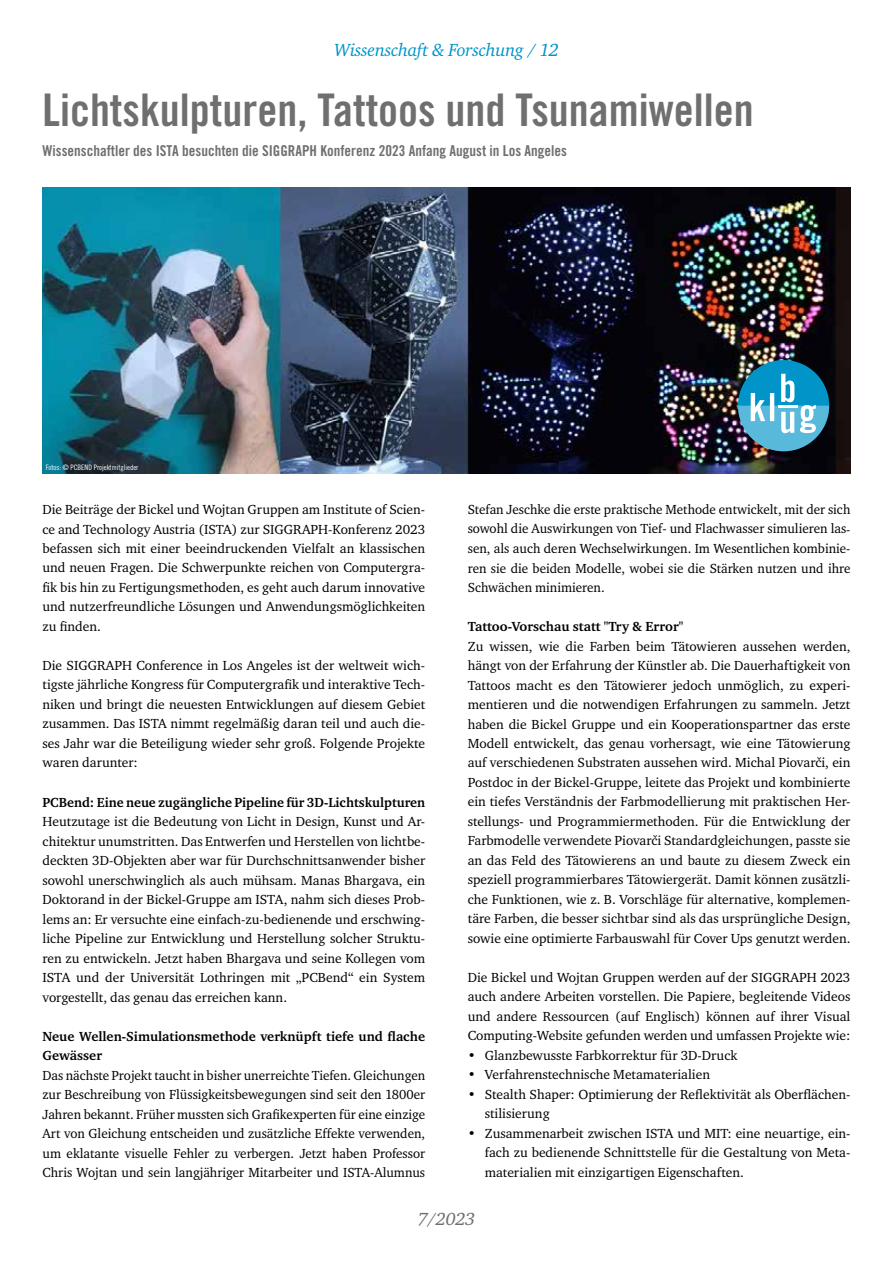
<style>
.page{position:relative;width:893px;height:1263px;background:#fff}
.page>*{position:absolute;margin:0;border:0;box-sizing:border-box;transform-origin:0 0}
.t1{font:45px "Trade Gothic LT Std Bd Cn 20";color:#706f6f}
.t2{font:italic 18px "Charter ITC";letter-spacing:-.015em;color:#0094c9}
.t3{font:italic 18px "Charter ITC";color:#706f6f}
.t4{font:15px "Trade Gothic LT Std Bd Cn 20";color:#706f6f}
.t5{font:13.5px/19.5px "Charter ITC";color:#000;text-align:justify}
.t6{font:700 13.5px/19.5px "Charter ITC";color:#000}
.t7{font:7.5px "Trade Gothic LT Std Cn 18";color:#fff}
</style>
<div class="page">
<img style="left:43px;top:187px;width:807px;height:286px">
<div style="left:738px;top:360px;width:91px;height:91px;background:#0094c9;border-radius:50%"></div>
<svg style="left:738px;top:374px;width:91px;height:77px"></svg>
<h2 class="t2" style="left:334px;top:39px;width:226px">Wissenschaft &amp; Forschung / 12</h2>
<h1 class="t1" style="left:43px;top:83px;width:713px">Lichtskulpturen, Tattoos und Tsunamiwellen</h1>
<p class="t4" style="left:43px;top:142px;width:526px">Wissenschaftler des ISTA besuchten die SIGGRAPH Konferenz 2023 Anfang August in Los Angeles</p>
<p class="t7" style="left:46px;top:463px;width:94px">Fotos: © PCBEND Projektmitglieder</p>
<p class="t5" style="left:43px;top:500px;width:384px">Die Beiträge der Bickel und Wojtan Gruppen am Institute of Scien&shy;ce and Technology Austria (ISTA) zur SIGGRAPH-Konferenz 2023 befassen sich mit einer beeindruckenden Vielfalt an klassischen und neuen Fragen. Die Schwerpunkte reichen von Computergra&shy;fik bis hin zu Fertigungsmethoden, es geht auch darum innovative und nutzerfreundliche Lösungen und Anwendungsmöglichkeiten zu finden.</p>
<p class="t5" style="left:43px;top:656px;width:384px">Die SIGGRAPH Conference in Los Angeles ist der weltweit wich&shy;tigste jährliche Kongress für Computergrafik und interaktive Tech&shy;niken und bringt die neuesten Entwicklungen auf diesem Gebiet zusammen. Das ISTA nimmt regelmäßig daran teil und auch die&shy;ses Jahr war die Beteiligung wieder sehr groß. Folgende Projekte waren darunter:</p>
<p class="t6" style="left:43px;top:792px;width:384px">PCBend: Eine neue zugängliche Pipeline für 3D-Lichtskulpturen</p>
<p class="t5" style="left:43px;top:812px;width:384px">Heutzutage ist die Bedeutung von Licht in Design, Kunst und Ar&shy;chitektur unumstritten. Das Entwerfen und Herstellen von lichtbe&shy;deckten 3D-Objekten aber war für Durchschnittsanwender bisher sowohl unerschwinglich als auch mühsam. Manas Bhargava, ein Doktorand in der Bickel-Gruppe am ISTA, nahm sich dieses Prob&shy;lems an: Er versuchte eine einfach-zu-bedienende und erschwing&shy;liche Pipeline zur Entwicklung und Herstellung solcher Struktu&shy;ren zu entwickeln. Jetzt haben Bhargava und seine Kollegen vom ISTA und der Universität Lothringen mit „PCBend“ ein System vorgestellt, das genau das erreichen kann.</p>
<p class="t6" style="left:43px;top:1026px;width:384px">Neue Wellen-Simulationsmethode verknüpft tiefe und flache<br>Gewässer</p>
<p class="t5" style="left:43px;top:1065px;width:384px">Das nächste Projekt taucht in bisher unerreichte Tiefen. Gleichungen zur Beschreibung von Flüssigkeitsbewegungen sind seit den 1800er Jahren bekannt. Früher mussten sich Grafikexperten für eine einzige Art von Gleichung entscheiden und zusätzliche Effekte verwenden, um eklatante visuelle Fehler zu verbergen. Jetzt haben Professor Chris Wojtan und sein langjähriger Mitarbeiter und ISTA-Alumnus</p>
<p class="t5" style="left:468px;top:500px;width:384px">Stefan Jeschke die erste praktische Methode entwickelt, mit der sich sowohl die Auswirkungen von Tief- und Flachwasser simulieren las&shy;sen, als auch deren Wechselwirkungen. Im Wesentlichen kombinie&shy;ren sie die beiden Modelle, wobei sie die Stärken nutzen und ihre Schwächen minimieren.</p>
<p class="t6" style="left:468px;top:617px;width:217px">Tattoo-Vorschau statt "Try &amp; Error"</p>
<p class="t5" style="left:468px;top:636px;width:384px">Zu wissen, wie die Farben beim Tätowieren aussehen werden, hängt von der Erfahrung der Künstler ab. Die Dauerhaftigkeit von Tattoos macht es den Tätowierer jedoch unmöglich, zu experi&shy;mentieren und die notwendigen Erfahrungen zu sammeln. Jetzt haben die Bickel Gruppe und ein Kooperationspartner das erste Modell entwickelt, das genau vorhersagt, wie eine Tätowierung auf verschiedenen Substraten aussehen wird. Michal Piovarči, ein Postdoc in der Bickel-Gruppe, leitete das Projekt und kombinierte ein tiefes Verständnis der Farbmodellierung mit praktischen Her&shy;stellungs- und Programmiermethoden. Für die Entwicklung der Farbmodelle verwendete Piovarči Standardgleichungen, passte sie an das Feld des Tätowierens an und baute zu diesem Zweck ein speziell programmierbares Tätowiergerät. Damit können zusätzli&shy;che Funktionen, wie z. B. Vorschläge für alternative, komplemen&shy;täre Farben, die besser sichtbar sind als das ursprüngliche Design, sowie eine optimierte Farbauswahl für Cover Ups genutzt werden.</p>
<p class="t5" style="left:468px;top:967px;width:384px">Die Bickel und Wojtan Gruppen werden auf der SIGGRAPH 2023 auch andere Arbeiten vorstellen. Die Papiere, begleitende Videos und andere Ressourcen (auf Englisch) können auf ihrer Visual Computing-Website gefunden werden und umfassen Projekte wie:</p>
<p class="t5" style="left:468px;top:1045px;width:271px">• Glanzbewusste Farbkorrektur für 3D-Druck</p>
<p class="t5" style="left:468px;top:1065px;width:244px">• Verfahrenstechnische Metamaterialien</p>
<p class="t5" style="left:485px;top:1084px;width:367px;text-indent:-17px">• Stealth Shaper: Optimierung der Reflektivität als Oberflächen&shy;stilisierung</p>
<p class="t5" style="left:485px;top:1123px;width:367px;text-indent:-17px">• Zusammenarbeit zwischen ISTA und MIT: eine neuartige, ein&shy;fach zu bedienende Schnittstelle für die Gestaltung von Meta&shy;materialien mit einzigartigen Eigenschaften.</p>
<h2 class="t3" style="left:418px;top:1208px;width:59px">7/2023</h2>
</div>
